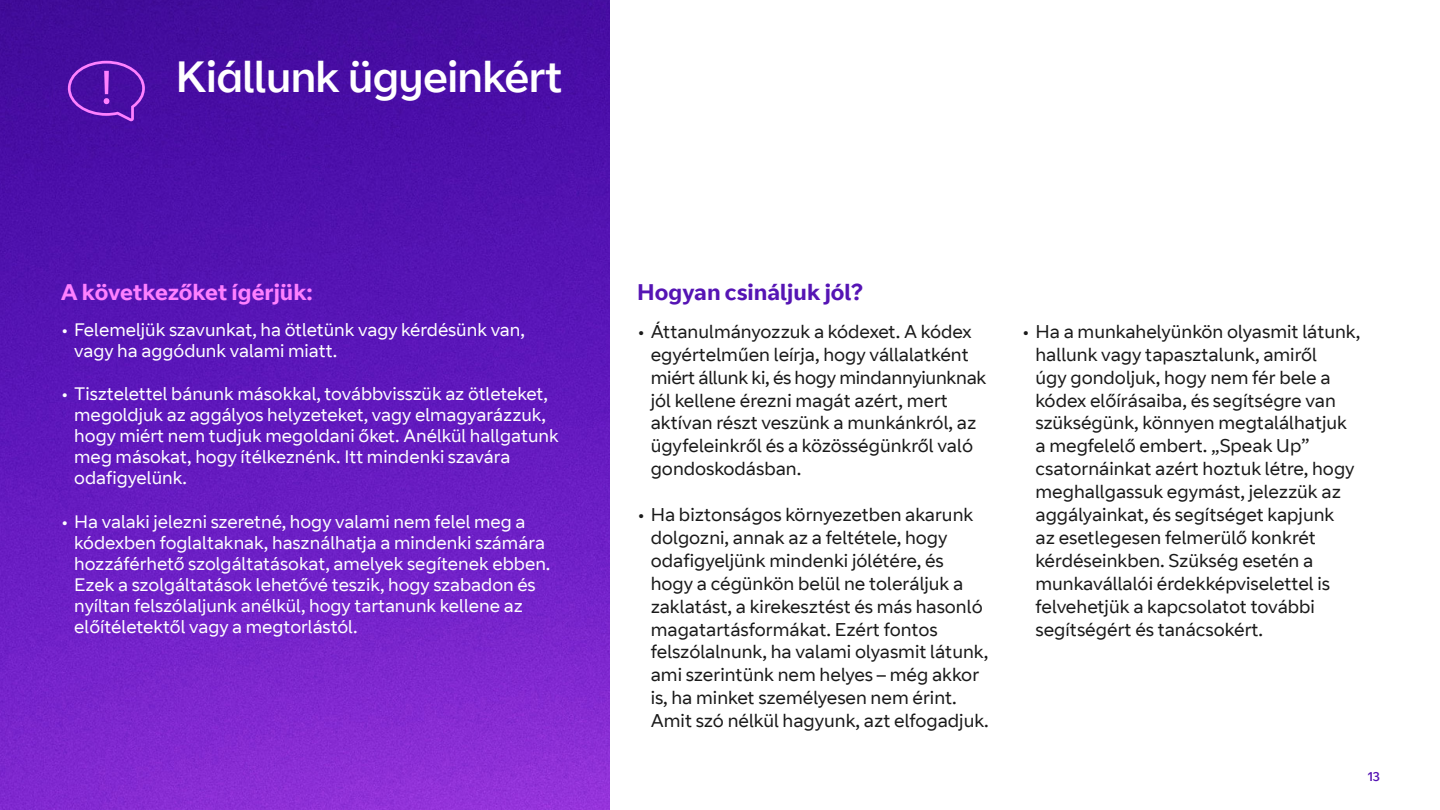
<style>
.page{position:relative;width:1440px;height:810px;background:#fff}
.page>*{position:absolute;margin:0;border:0;box-sizing:border-box;transform-origin:0 0}
.t1{font:43.5px "BT Curve Headline";color:#fff}
.t2{font:700 22.5px "BT Curve";color:#ff80ff}
.t3{font:700 22.5px "BT Curve";color:#5514b4}
.t4{font:18.38px/23px "BT Curve";color:#1a1a1a}
.t5{font:18px/21px "BT Curve";color:#fff}
.t6{font:12.9px "BT Curve Headline";color:#5514b4}
</style>
<div class="page">
<img style="left:0;top:0;width:610px;height:810px">
<svg style="left:68px;top:61px;width:77px;height:60px"></svg>
<h1 class="t1" style="left:176px;top:51px;width:388px">Kiállunk ügyeinkért</h1>
<p class="t2" style="left:61px;top:278px;width:253px">A következőket ígérjük:</p>
<p class="t5" style="left:74px;top:320px;width:452px;text-indent:-14px">• Felemeljük szavunkat, ha ötletünk vagy kérdésünk van, vagy ha aggódunk valami miatt.</p>
<p class="t5" style="left:74px;top:384px;width:486px;text-indent:-14px">• Tisztelettel bánunk másokkal, továbbvisszük az ötleteket, megoldjuk az aggályos helyzeteket, vagy elmagyarázzuk, hogy miért nem tudjuk megoldani őket. Anélkül hallgatunk meg másokat, hogy ítélkeznénk. Itt mindenki szavára odafigyelünk.</p>
<p class="t5" style="left:74px;top:512px;width:478px;text-indent:-14px">• Ha valaki jelezni szeretné, hogy valami nem felel meg a kódexben foglaltaknak, használhatja a mindenki számára hozzáférhető szolgáltatásokat, amelyek segítenek ebben.<br>Ezek a szolgáltatások lehetővé teszik, hogy szabadon és nyíltan felszólaljunk anélkül, hogy tartanunk kellene az előítéletektől vagy a megtorlástól.</p>
<p class="t3" style="left:637px;top:278px;width:227px">Hogyan csináljuk jól?</p>
<p class="t4" style="left:651px;top:320px;width:337px;text-indent:-14px">• Áttanulmányozzuk a kódexet. A kódex egyértelműen leírja, hogy vállalatként miért állunk ki, és hogy mindannyiunknak jól kellene érezni magát azért, mert aktívan részt veszünk a munkánkról, az ügyfeleinkről és a közösségünkről való gondoskodásban.</p>
<p class="t4" style="left:651px;top:504px;width:340px;text-indent:-14px">• Ha biztonságos környezetben akarunk dolgozni, annak az a feltétele, hogy odafigyeljünk mindenki jólétére, és hogy a cégünkön belül ne toleráljuk a zaklatást, a kirekesztést és más hasonló magatartásformákat. Ezért fontos felszólalnunk, ha valami olyasmit látunk, ami szerintünk nem helyes – még akkor is, ha minket személyesen nem érint.<br>Amit szó nélkül hagyunk, azt elfogadjuk.</p>
<p class="t4" style="left:1035px;top:320px;width:326px;text-indent:-14px">• Ha a munkahelyünkön olyasmit látunk, hallunk vagy tapasztalunk, amiről<br>úgy gondoljuk, hogy nem fér bele a kódex előírásaiba, és segítségre van szükségünk, könnyen megtalálhatjuk a megfelelő embert. „Speak Up” csatornáinkat azért hoztuk létre, hogy meghallgassuk egymást, jelezzük az aggályainkat, és segítséget kapjunk<br>az esetlegesen felmerülő konkrét kérdéseinkben. Szükség esetén a munkavállalói érdekképviselettel is felvehetjük a kapcsolatot további segítségért és tanácsokért.</p>
<p class="t6" style="left:1368px;top:769px;width:14px">13</p>
</div>
